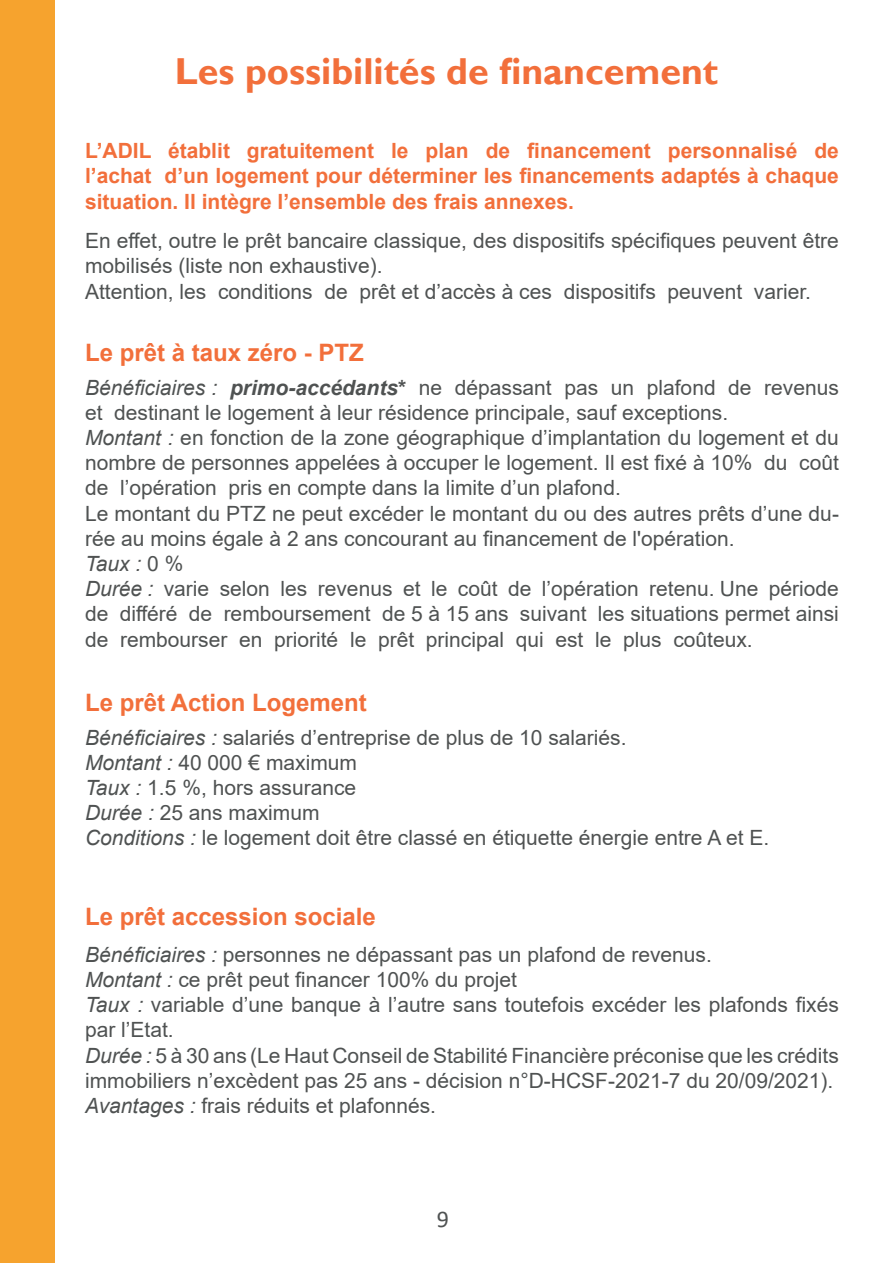
<style>
.page{position:relative;width:893px;height:1263px;background:#fff}
.page>*{position:absolute;margin:0;border:0;box-sizing:border-box;transform-origin:0 0}
.t1{font:700 37.5px "Gill Sans";color:#f26f3b}
.t2{font:700 24px "Arial";color:#f26f3b}
.t3{font:24px "Calibri";color:#4f5252}
.t4{font:21px/25.2px "Arial";color:#4f5252}
.t5{font:700 21px/25.2px "Arial";color:#f26f3b;text-align:justify}
.t6{font:italic 21px "Arial";color:#4f5252}
.s1{font-style:italic}
.s2{font-weight:700;font-style:italic}
.s3{font-weight:700}
.s4{font-style:normal}
</style>
<div class="page">
<div style="left:0;top:0;width:54px;height:1263px;background:#f6a32e"></div>
<p class="t1" style="left:175px;top:49px;width:545px">Les possibilités de financement</p>
<p class="t5" style="left:85px;top:138px;width:755px">L’ADIL établit gratuitement le plan de financement personnalisé de l’achat d’un logement pour déterminer les financements adaptés à chaque situation. Il intègre l’ensemble des frais annexes.</p>
<p class="t4" style="left:85px;top:228px;width:755px">En effet, outre le prêt bancaire classique, des dispositifs spécifiques peuvent être mobilisés (liste non exhaustive).</p>
<p class="t4" style="left:85px;top:278px;width:728px">Attention, les conditions de prêt et d’accès à ces dispositifs peuvent varier.</p>
<p class="t2" style="left:85px;top:336px;width:280px">Le prêt à taux zéro - PTZ</p>
<p class="t4" style="left:85px;top:374px;width:755px"><span class="s1">Bénéficiaires :</span> <span class="s2">primo-accédants</span><span class="s3">*</span> ne dépassant pas un plafond de revenus et destinant le logement à leur résidence principale, sauf exceptions.</p>
<p class="t4" style="left:85px;top:425px;width:755px;text-align:justify"><span class="s1">Montant :</span> en fonction de la zone géographique d’implantation du logement et du nombre de personnes appelées à occuper le logement. Il est fixé à 10% du coût de l’opération pris en compte dans la limite d’un plafond.</p>
<p class="t4" style="left:85px;top:500px;width:755px">Le montant du PTZ ne peut excéder le montant du ou des autres prêts d’une du&shy;rée au moins égale à 2 ans concourant au financement de l'opération.</p>
<p class="t6" style="left:85px;top:550px;width:100px">Taux : <span class="s4">0 %</span></p>
<p class="t4" style="left:85px;top:576px;width:755px;text-align:justify"><span class="s1">Durée :</span> varie selon les revenus et le coût de l’opération retenu. Une période de différé de remboursement de 5 à 15 ans suivant les situations permet ainsi de rembourser en priorité le prêt principal qui est le plus coûteux.</p>
<p class="t2" style="left:85px;top:686px;width:283px">Le prêt Action Logement</p>
<p class="t4" style="left:85px;top:724px;width:543px"><span class="s1">Bénéficiaires :</span> salariés d’entreprise de plus de 10 salariés.</p>
<p class="t4" style="left:85px;top:750px;width:273px"><span class="s1">Montant :</span> 40 000 € maximum</p>
<p class="t4" style="left:85px;top:775px;width:273px"><span class="s1">Taux :</span> 1.5 %, hors assurance</p>
<p class="t4" style="left:85px;top:800px;width:236px"><span class="s1">Durée :</span> 25 ans maximum</p>
<p class="t4" style="left:85px;top:825px;width:686px"><span class="s1">Conditions :</span> le logement doit être classé en étiquette énergie entre A et E.</p>
<p class="t2" style="left:85px;top:900px;width:292px">Le prêt accession sociale</p>
<p class="t4" style="left:85px;top:942px;width:628px"><span class="s1">Bénéficiaires :</span> personnes ne dépassant pas un plafond de revenus.</p>
<p class="t4" style="left:85px;top:967px;width:433px"><span class="s1">Montant :</span> ce prêt peut financer 100% du projet</p>
<p class="t4" style="left:85px;top:992px;width:755px"><span class="s1">Taux :</span> variable d’une banque à l’autre sans toutefois excéder les plafonds fixés par l’Etat.</p>
<p class="t4" style="left:85px;top:1042px;width:755px"><span class="s1">Durée :</span> 5 à 30 ans (Le Haut Conseil de Stabilité Financière préconise que les crédits immobiliers n’excèdent pas 25 ans - décision n°D-HCSF-2021-7 du 20/09/2021).</p>
<p class="t4" style="left:85px;top:1093px;width:352px"><span class="s1">Avantages :</span> frais réduits et plafonnés.</p>
<p class="t3" style="left:437px;top:1202px;width:14px">9</p>
</div>
